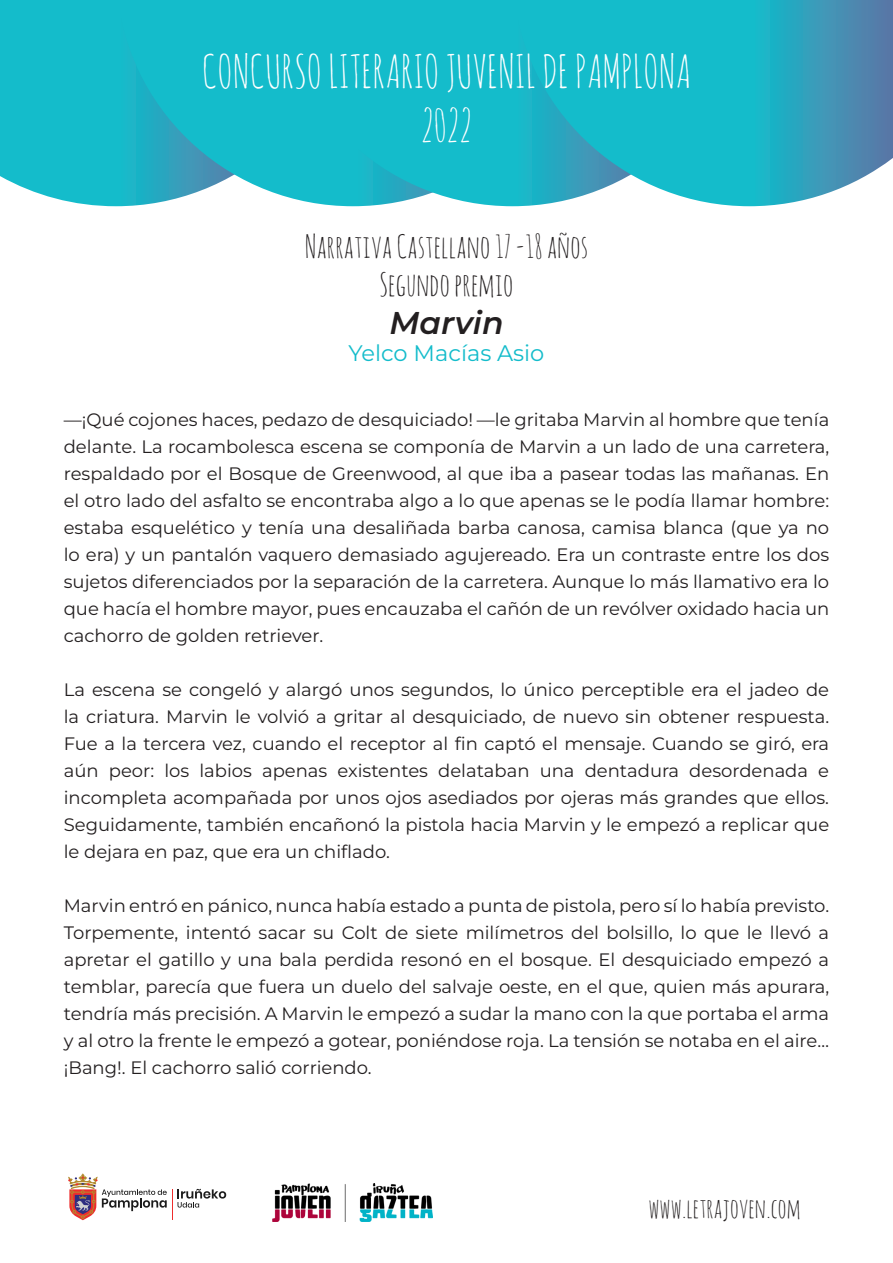
<style>
.page{position:relative;width:893px;height:1263px;background:#fff}
.page>*{position:absolute;margin:0;border:0;box-sizing:border-box;transform-origin:0 0}
.titulo_arriba{font:45px "Amatic SC";color:#fff}
.t1{font:31.5px "Amatic SC";color:#231f20}
.titulo{font:italic 600 31.5px "Montserrat";color:#231f20}
.t2{font:27px "Amatic SC";color:#231f20}
.autor{font:22.5px "Montserrat";color:#14bccb}
.texto{font:18px/27px "Montserrat";color:#231f20;text-align:justify}
</style>
<div class="page">
<div style="left:0;top:0;width:118px;height:206px;background:#14bccb"></div>
<svg style="left:118px;top:0;width:159px;height:206px;background:#28bbcb"></svg>
<div style="left:277px;top:0;width:237px;height:206px;background:#14bccb"></div>
<svg style="left:514px;top:0;width:379px;height:206px;background:#30b2c6"></svg>
<svg style="left:178px;top:1189px;width:48px;height:18px"></svg>
<hr style="left:172px;top:1189px;width:1px;height:31px;background:#ee2d2d">
<svg style="left:68px;top:1173px;width:99px;height:47px"></svg>
<img style="left:272px;top:1184px;width:160px;height:37px">
<p class="titulo_arriba" style="left:202px;top:43px;width:490px">CONCURSO LITERARIO JUVENIL DE PAMPLONA</p>
<p class="titulo_arriba" style="left:421px;top:97px;width:52px">2022</p>
<p class="t1" style="left:305px;top:226px;width:285px">Narrativa Castellano 17 -18 años</p>
<p class="t1" style="left:379px;top:264px;width:136px">Segundo premio</p>
<p class="titulo" style="left:389px;top:302px;width:116px">Marvin</p>
<p class="autor" style="left:349px;top:338px;width:197px">Yelco Macías Asio</p>
<p class="texto" style="left:64px;top:405px;width:767px">—¡Qué cojones haces, pedazo de desquiciado! —le gritaba Marvin al hombre que tenía delante. La rocambolesca escena se componía de Marvin a un lado de una carretera, respaldado por el Bosque de Greenwood, al que iba a pasear todas las mañanas. En el otro lado del asfalto se encontraba algo a lo que apenas se le podía llamar hombre: estaba esquelético y tenía una desaliñada barba canosa, camisa blanca (que ya no lo era) y un pantalón vaquero demasiado agujereado. Era un contraste entre los dos sujetos diferenciados por la separación de la carretera. Aunque lo más llamativo era lo que hacía el hombre mayor, pues encauzaba el cañón de un revólver oxidado hacia un cachorro de golden retriever.</p>
<p class="texto" style="left:64px;top:675px;width:767px">La escena se congeló y alargó unos segundos, lo único perceptible era el jadeo de la criatura. Marvin le volvió a gritar al desquiciado, de nuevo sin obtener respuesta.<br>Fue a la tercera vez, cuando el receptor al fin captó el mensaje. Cuando se giró, era aún peor: los labios apenas existentes delataban una dentadura desordenada e incompleta acompañada por unos ojos asediados por ojeras más grandes que ellos.<br>Seguidamente, también encañonó la pistola hacia Marvin y le empezó a replicar que le dejara en paz, que era un chiflado.</p>
<p class="texto" style="left:64px;top:891px;width:767px">Marvin entró en pánico, nunca había estado a punta de pistola, pero sí lo había previsto.<br>Torpemente, intentó sacar su Colt de siete milímetros del bolsillo, lo que le llevó a apretar el gatillo y una bala perdida resonó en el bosque. El desquiciado empezó a temblar, parecía que fuera un duelo del salvaje oeste, en el que, quien más apurara, tendría más precisión. A Marvin le empezó a sudar la mano con la que portaba el arma y al otro la frente le empezó a gotear, poniéndose roja. La tensión se notaba en el aire… ¡Bang!. El cachorro salió corriendo.</p>
<p class="t2" style="left:648px;top:1190px;width:154px">www.letrajoven.com</p>
</div>
